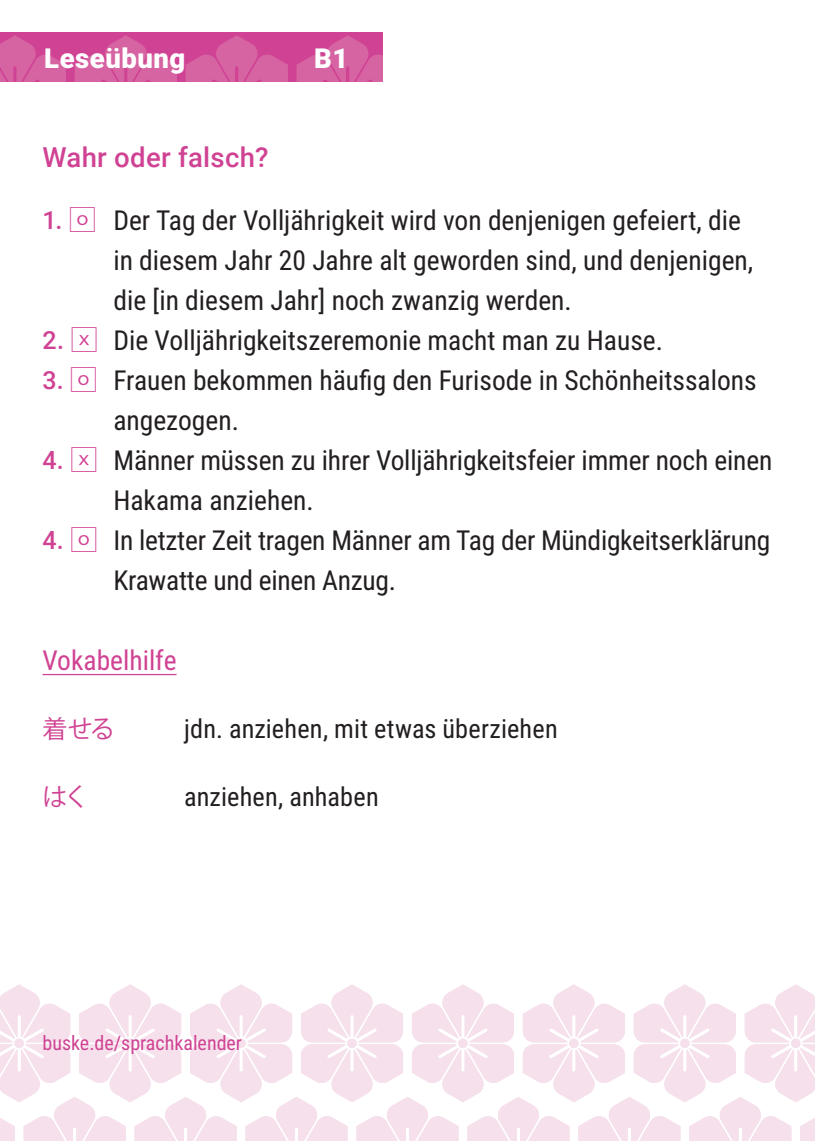
<style>
.page{position:relative;width:815px;height:1141px;background:#fff}
.page>*{position:absolute;margin:0;border:0;box-sizing:border-box;transform-origin:0 0}
.t1{font:27.5px/40px "Roboto Condensed";color:#231f20}
.t2{font:500 27.5px "Roboto";letter-spacing:.01em;color:#d04293}
.t3{font:27.5px "Roboto Condensed";color:#d04293}
.t4{font:900 27.5px "Roboto";letter-spacing:.02em;color:#fff}
.t5{font:26.25px "Roboto Condensed";letter-spacing:.005em;color:#231f20}
.t6{font:25px "Koz Go Pro";color:#d04293}
.t7{font:20px "Roboto Condensed";color:#d04293}
.s1{font-family:"Roboto";font-weight:500;font-size:25px;color:#d04293}
.s2{font-family:"Koz Go Pro";color:#d04293}
</style>
<div class="page">
<div style="left:0;top:32px;width:383px;height:49px;background:#d04293"></div>
<svg style="left:75px;top:35px;width:102px;height:46px"></svg>
<svg style="left:0;top:35px;width:66px;height:46px"></svg>
<svg style="left:186px;top:35px;width:102px;height:46px"></svg>
<svg style="left:297px;top:35px;width:86px;height:46px"></svg>
<svg style="left:0;top:984px;width:815px;height:157px"></svg>
<hr style="left:43px;top:674px;width:134px;height:1px;background:#d04293">
<p class="t4" style="left:44px;top:39px;width:143px">Leseübung</p>
<p class="t4" style="left:314px;top:39px;width:36px">B1</p>
<p class="t2" style="left:43px;top:138px;width:228px">Wahr oder falsch?</p>
<p class="t1" style="left:113px;top:199px;width:641px;text-indent:-71px"><span class="s1">1.</span> <span class="s2">O</span> Der Tag der Volljährigkeit wird von denjenigen gefeiert, die in diesem Jahr 20 Jahre alt geworden sind, und denjenigen, die [in diesem Jahr] noch zwanzig werden.</p>
<p class="t1" style="left:43px;top:319px;width:622px"><span class="s1">2.</span> <span class="s2">X</span> Die Volljährigkeitszeremonie macht man zu Hause.</p>
<p class="t1" style="left:113px;top:359px;width:645px;text-indent:-71px"><span class="s1">3.</span> <span class="s2">O</span> Frauen bekommen häufig den Furisode in Schönheitssalons angezogen.</p>
<p class="t1" style="left:113px;top:439px;width:660px;text-indent:-71px"><span class="s1">4.</span> <span class="s2">X</span> Männer müssen zu ihrer Volljährigkeitsfeier immer noch einen<br>Hakama anziehen.</p>
<p class="t1" style="left:113px;top:519px;width:658px;text-indent:-71px"><span class="s1">4.</span> <span class="s2">O</span> In letzter Zeit tragen Männer am Tag der Mündigkeitserklärung<br>Krawatte und einen Anzug.</p>
<p class="t3" style="left:43px;top:640px;width:136px">Vokabelhilfe</p>
<p class="t6" style="left:43px;top:713px;width:74px">着せる</p>
<p class="t5" style="left:184px;top:711px;width:375px">jdn. anziehen, mit etwas überziehen</p>
<p class="t6" style="left:43px;top:781px;width:48px">はく</p>
<p class="t5" style="left:184px;top:778px;width:196px">anziehen, anhaben</p>
<p class="t7" style="left:43px;top:1029px;width:201px">buske.de/sprachkalender</p>
</div>
